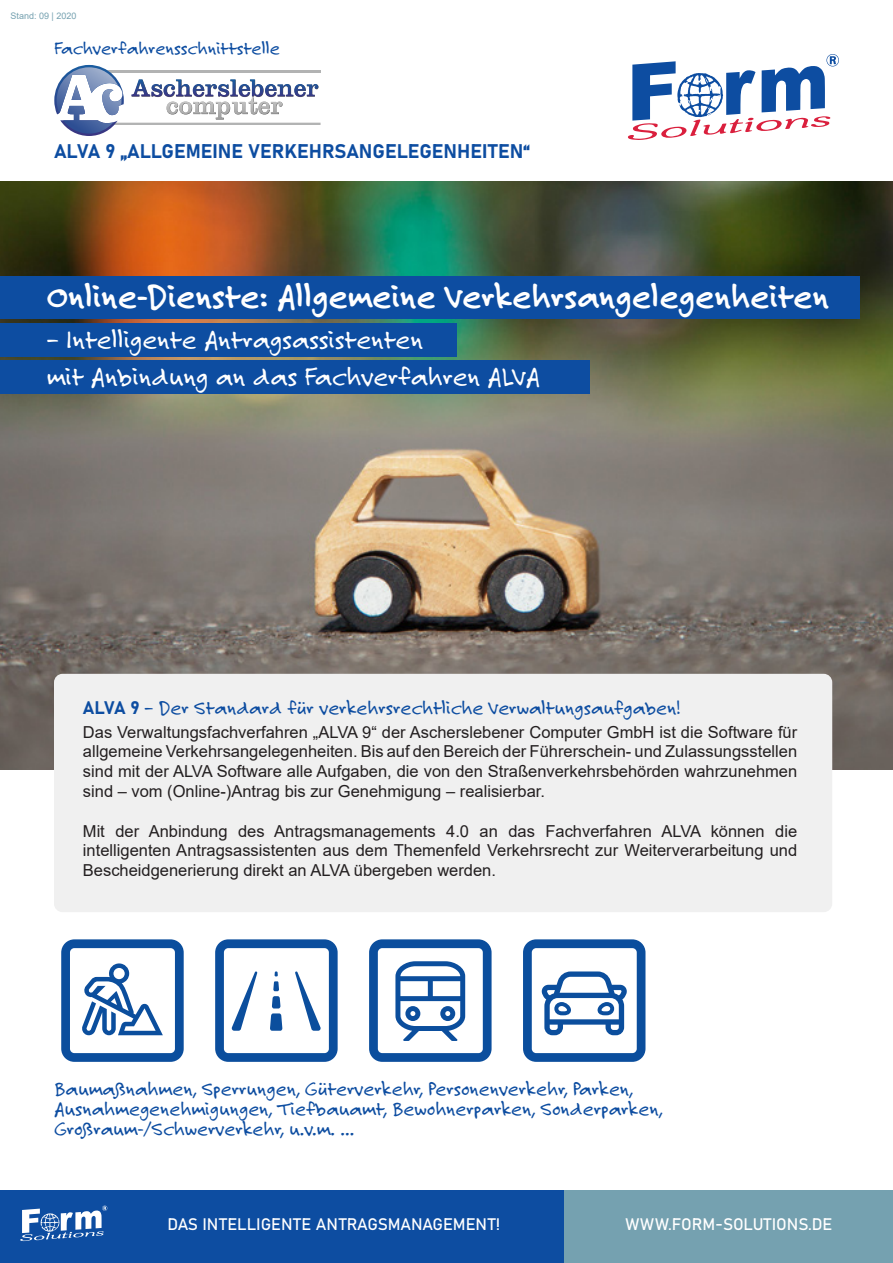
<style>
.page{position:relative;width:893px;height:1263px;background:#fff}
.page>*{position:absolute;margin:0;border:0;box-sizing:border-box;transform-origin:0 0}
.t1{font:700 36px "Felt Tip Roman";color:#fff}
.t2{font:28.5px "Felt Tip Roman";color:#fff}
.t3{font:21px/19.8px "Felt Tip Roman";color:#0d4da1}
.t4{font:19.5px "Bahnschrift";color:#0d4da1}
.t5{font:19.5px "Felt Tip Roman";color:#0d4da1}
.t6{font:16.5px/19.8px "Arial";color:#231f20;text-align:justify}
.t7{font:16.5px "Bahnschrift";color:#fff}
.t8{font:9px "Arial";color:#75a1b0}
.s1{font-family:"Bahnschrift";font-size:18px}
</style>
<div class="page">
<img style="left:0;top:182px;width:893px;height:588px">
<svg style="left:628px;top:54px;width:211px;height:86px"></svg>
<div style="left:0;top:1191px;width:565px;height:72px;background:#0d4da1"></div>
<div style="left:565px;top:1191px;width:328px;height:72px;background:#75a1b0"></div>
<svg style="left:20px;top:1205px;width:87px;height:36px"></svg>
<div style="left:0;top:276px;width:859px;height:42px;background:#0d4da1"></div>
<div style="left:0;top:324px;width:457px;height:33px;background:#0d4da1"></div>
<div style="left:0;top:360px;width:589px;height:34px;background:#0d4da1"></div>
<svg style="left:61px;top:939px;width:123px;height:123px"></svg>
<svg style="left:215px;top:939px;width:123px;height:123px"></svg>
<svg style="left:369px;top:939px;width:123px;height:123px"></svg>
<svg style="left:523px;top:939px;width:122px;height:123px"></svg>
<div style="left:54px;top:674px;width:778px;height:238px;background:#f0f0f0;border-radius:9px"></div>
<svg style="left:54px;top:65px;width:267px;height:71px"></svg>
<p class="t8" style="left:11px;top:10px;width:67px">Stand: 09 | 2020</p>
<p class="t5" style="left:54px;top:36px;width:228px">Fachverfahrensschnittstelle</p>
<p class="t4" style="left:54px;top:139px;width:477px">ALVA 9 „ALLGEMEINE VERKEHRSANGELEGENHEITEN“</p>
<p class="t1" style="left:47px;top:273px;width:784px">Online-Dienste: Allgemeine Verkehrsangelegenheiten</p>
<p class="t2" style="left:47px;top:321px;width:378px">– Intelligente Antragsassistenten</p>
<p class="t2" style="left:47px;top:358px;width:495px">mit Anbindung an das Fachverfahren ALVA</p>
<p class="t3" style="left:83px;top:697px;width:599px"><span class="s1">ALVA 9</span> – Der Standard für verkehrsrechtliche Verwaltungsaufgaben!</p>
<p class="t6" style="left:83px;top:722px;width:716px">Das Verwaltungsfachverfahren „ALVA 9“ der Ascherslebener Computer GmbH ist die Software für allgemeine Verkehrsangelegenheiten. Bis auf den Bereich der Führerschein- und Zulassungsstellen sind mit der ALVA Software alle Aufgaben, die von den Straßenverkehrsbehörden wahrzunehmen sind – vom (Online-)Antrag bis zur Genehmigung – realisierbar.</p>
<p class="t6" style="left:83px;top:821px;width:716px">Mit der Anbindung des Antragsmanagements 4.0 an das Fachverfahren ALVA können die intelligenten Antragsassistenten aus dem Themenfeld Verkehrsrecht zur Weiterverarbeitung und Bescheidgenerierung direkt an ALVA übergeben werden.</p>
<p class="t3" style="left:54px;top:1079px;width:610px">Baumaßnahmen, Sperrungen, Güterverkehr, Personenverkehr, Parken,<br>Ausnahmegenehmigungen, Tiefbauamt, Bewohnerparken, Sonderparken,<br>Großraum-/Schwerverkehr, u.v.m. ...</p>
<p class="t7" style="left:167px;top:1214px;width:334px">DAS INTELLIGENTE ANTRAGSMANAGEMENT!</p>
<p class="t7" style="left:625px;top:1214px;width:208px">WWW.FORM-SOLUTIONS.DE</p>
</div>
